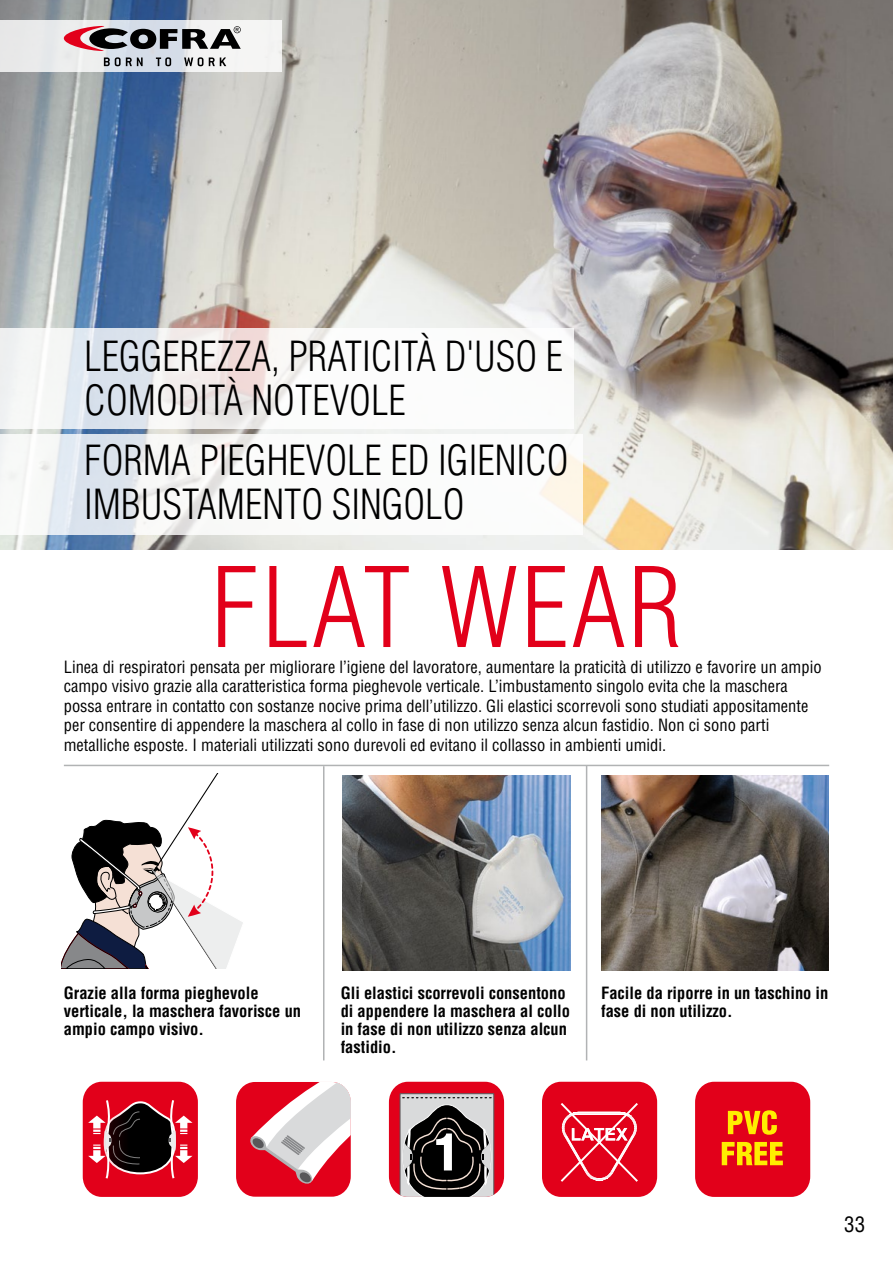
<style>
.page{position:relative;width:893px;height:1263px;background:#fff}
.page>*{position:absolute;margin:0;border:0;box-sizing:border-box;transform-origin:0 0}
.t1{font:300 condensed 108px "Helvetica LT Std";letter-spacing:.025em;color:#e2001a}
.t2{font:900 condensed 50.4px "Helvetica LT Std";color:#fff}
.t3{font:300 condensed 40.5px/43.5px "Helvetica LT Std";color:#000}
.t4{font:condensed 21px "Helvetica LT Std";color:#000}
.t5{font:condensed 16.5px/19.5px "Helvetica LT Std";color:#000}
.t6{font:700 condensed 16.5px/18px "Helvetica LT Std";color:#000}
</style>
<div class="page">
<img style="left:0;top:0;width:893px;height:549px">
<svg style="left:0;top:21px;width:281px;height:51px;fill:#eaebec"></svg>
<svg style="left:64px;top:26px;width:177px;height:25px"></svg>
<svg style="left:104px;top:57px;width:39px;height:9px"></svg>
<svg style="left:156px;top:57px;width:15px;height:9px"></svg>
<svg style="left:184px;top:57px;width:42px;height:9px"></svg>
<svg style="left:62px;top:774px;width:181px;height:195px"></svg>
<div style="left:83px;top:1082px;width:115px;height:115px;background:#e2001a;border-radius:20px"></div>
<svg style="left:88px;top:1100px;width:104px;height:79px"></svg>
<div style="left:236px;top:1082px;width:115px;height:115px;background:#e2001a;border-radius:20px"></div>
<svg style="left:249px;top:1082px;width:102px;height:102px"></svg>
<div style="left:389px;top:1082px;width:115px;height:115px;background:#e2001a;border-radius:20px"></div>
<svg style="left:399px;top:1093px;width:95px;height:104px"></svg>
<div style="left:542px;top:1082px;width:115px;height:115px;background:#e2001a;border-radius:20px"></div>
<svg style="left:560px;top:1103px;width:78px;height:79px"></svg>
<div style="left:695px;top:1082px;width:115px;height:115px;background:#e2001a;border-radius:20px"></div>
<svg style="left:722px;top:1142px;width:61px;height:23px"></svg>
<svg style="left:728px;top:1110px;width:49px;height:25px"></svg>
<hr style="left:323px;top:766px;width:1px;height:294px;background:#b1b3b4">
<hr style="left:586px;top:765px;width:1px;height:295px;background:#b1b3b4">
<img style="left:343px;top:775px;width:227px;height:195px">
<img style="left:601px;top:775px;width:228px;height:195px">
<svg style="left:0;top:328px;width:573px;height:100px"></svg>
<svg style="left:0;top:435px;width:583px;height:100px"></svg>
<hr style="left:64px;top:765px;width:765px;height:1px;background:#b1b3b4">
<h3 class="t3" style="left:84px;top:335px;width:480px">LEGGEREZZA, PRATICITÀ D'USO E<br>COMODITÀ NOTEVOLE</h3>
<h3 class="t3" style="left:84px;top:439px;width:486px">FORMA PIEGHEVOLE ED IGIENICO<br>IMBUSTAMENTO SINGOLO</h3>
<h1 class="t1" style="left:211px;top:540px;width:473px">FLAT WEAR</h1>
<p class="t5" style="left:64px;top:657px;width:759px">Linea di respiratori pensata per migliorare l’igiene del lavoratore, aumentare la praticità di utilizzo e favorire un ampio campo visivo grazie alla caratteristica forma pieghevole verticale. L’imbustamento singolo evita che la maschera possa entrare in contatto con sostanze nocive prima dell’utilizzo. Gli elastici scorrevoli sono studiati appositamente per consentire di appendere la maschera al collo in fase di non utilizzo senza alcun fastidio. Non ci sono parti metalliche esposte. I materiali utilizzati sono durevoli ed evitano il collasso in ambienti umidi.</p>
<p class="t6" style="left:64px;top:984px;width:239px">Grazie alla forma pieghevole verticale, la maschera favorisce un ampio campo visivo.</p>
<p class="t6" style="left:601px;top:984px;width:229px">Facile da riporre in un taschino in fase di non utilizzo.</p>
<p class="t6" style="left:341px;top:984px;width:231px">Gli elastici scorrevoli consentono di appendere la maschera al collo in fase di non utilizzo senza alcun fastidio.</p>
<h2 class="t2" style="left:434px;top:1120px;width:27px">1</h2>
<p class="t4" style="left:844px;top:1211px;width:22px">33</p>
</div>
